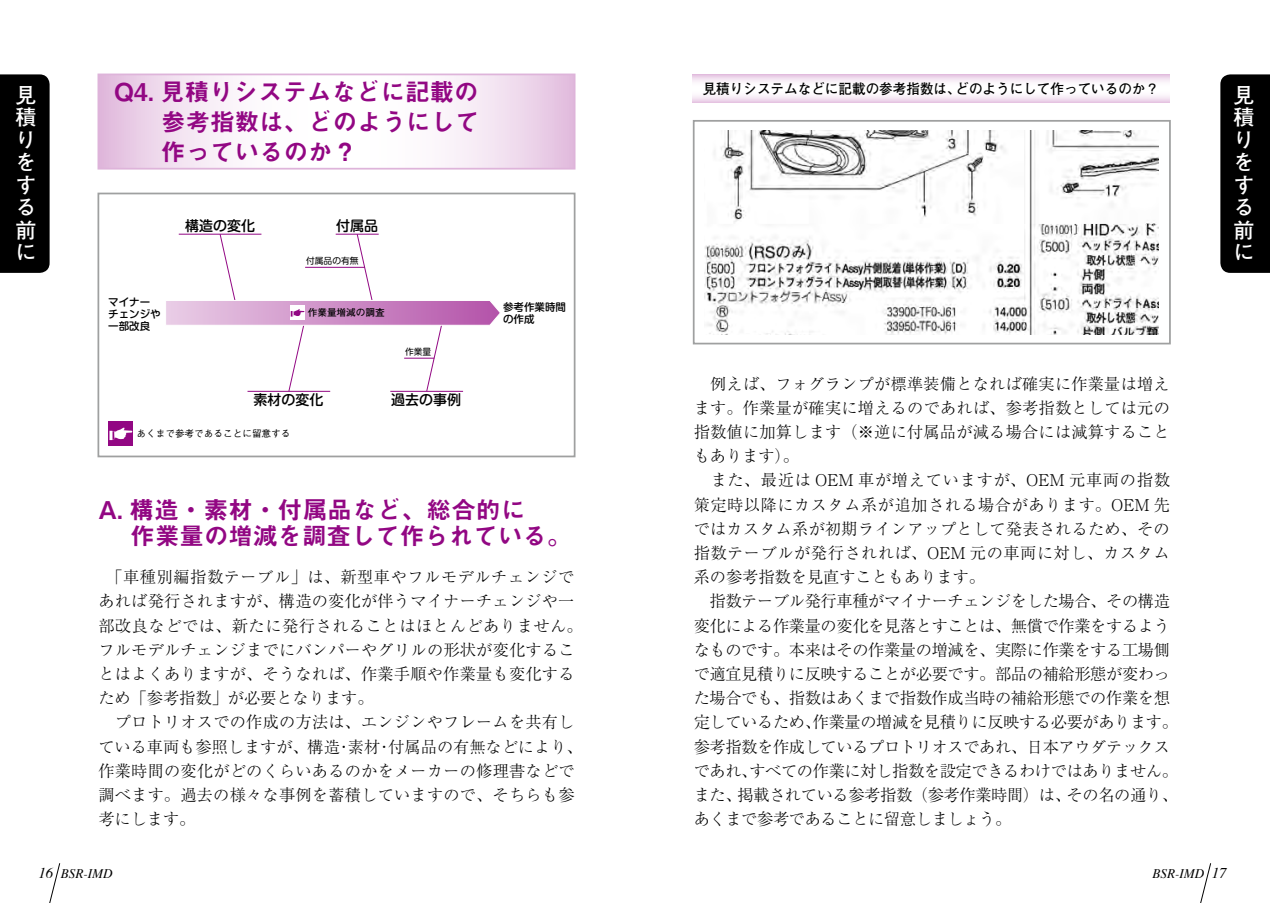
<style>
.page{position:relative;width:1270px;height:903px;background:#fff}
.page>*{position:absolute;margin:0;border:0;box-sizing:border-box;transform-origin:0 0}
.t1{font:24.5px/29.8px "Midashi Go Pro MB31";color:#920783;text-align:right}
.t2{font:700 21px/22.6px "Futo Go B101 Pro";color:#fff}
.t3{font:300 16.1px/24.2px "Ryumin Pro";letter-spacing:-.02em;color:#000}
.t4{font:300 16.1px/24.2px "Ryumin Pro";letter-spacing:.015em;color:#000}
.t5{font:700 14px "Futo Go B101 Pro";color:#000}
.t6{font:500 14px "Shin M Go Pro";color:#000}
.t7{font:italic 13.12px "Times";color:#000}
.t8{font:500 10.5px/12.2px "Shin M Go Pro";color:#000}
.t9{font:500 9.62px "Gothic BBB Pro";color:#000}
.t10{font:700 9.62px "Futo Go B101 Pro";color:#000}
.t11{font:8.75px "Shin M Go Pro";color:#000}
.s1{font-size:14.88px}
</style>
<div class="page">
<svg style="left:49px;top:863px;width:11px;height:40px"></svg>
<div style="left:0;top:74px;width:50px;height:199px;background:#000"></div>
<svg style="left:1200px;top:863px;width:11px;height:40px"></svg>
<div style="left:1220px;top:74px;width:50px;height:199px;background:#000"></div>
<svg style="left:101px;top:77px;width:471px;height:90px"></svg>
<div style="left:98px;top:74px;width:477px;height:96px;border:2px solid #deb4da"></div>
<div style="left:108px;top:421px;width:25px;height:25px;background:#920783"></div>
<svg style="left:109px;top:428px;width:24px;height:12px"></svg>
<svg style="left:166px;top:233px;width:334px;height:159px"></svg>
<div style="left:98px;top:193px;width:477px;height:264px;border:2px solid #9fa0a0"></div>
<svg style="left:693px;top:74px;width:476px;height:28px"></svg>
<img style="left:704px;top:130px;width:455px;height:205px">
<div style="left:693px;top:120px;width:478px;height:224px;border:2px solid #9fa0a0"></div>
<h2 class="t2" style="left:16px;top:81px;width:22px">見積りをする前に</h2>
<h1 class="t1" style="left:161px;top:74px;width:320px;text-align:justify;text-indent:-47px">Q4. 見積りシステムなどに記載の参考指数は、どのようにして作っているのか？</h1>
<p class="t6" style="left:185px;top:214px;width:72px">構造の変化</p>
<p class="t6" style="left:336px;top:214px;width:43px">付属品</p>
<p class="t11" style="left:306px;top:254px;width:54px">付属品の有無</p>
<p class="t8" style="left:108px;top:295px;width:54px">マイナーチェンジや一部改良</p>
<p class="t8" style="left:503px;top:299px;width:64px">参考作業時間の作成</p>
<p class="t10" style="left:308px;top:305px;width:78px">作業量増減の調査</p>
<p class="t6" style="left:253px;top:388px;width:71px">素材の変化</p>
<p class="t9" style="left:137px;top:426px;width:156px">あくまで参考であることに留意する</p>
<p class="t11" style="left:405px;top:345px;width:28px">作業量</p>
<p class="t6" style="left:391px;top:388px;width:72px">過去の事例</p>
<h1 class="t1" style="left:98px;top:493px;width:478px;line-height:26.1px">A. 構造・素材・付属品など、総合的に　　作業量の増減を調査して作られている。</h1>
<p class="t4" style="left:98px;top:564px;width:486px">　「車種別編指数テーブル」は、新型車やフルモデルチェンジであれば発行されますが、構造の変化が伴うマイナーチェンジや一部改良などでは、新たに発行されることはほとんどありません。フルモデルチェンジまでにバンパーやグリルの形状が変化することはよくありますが、そうなれば、作業手順や作業量も変化するため「参考指数」が必要となります。<br>　プロトリオスでの作成の方法は、エンジンやフレームを共有している車両も参照しますが、構造・素材・付属品の有無などにより、作業時間の変化がどのくらいあるのかをメーカーの修理書などで調べます。過去の様々な事例を蓄積していますので、そちらも参考にします。</p>
<p class="t7" style="left:38px;top:862px;width:76px"><span class="s1">16</span> BSR-IMD</p>
<p class="t5" style="left:703px;top:77px;width:458px">見積りシステムなどに記載の参考指数は、どのようにして作っているのか？</p>
<p class="t3" style="left:694px;top:370px;width:486px">　例えば、フォグランプが標準装備となれば確実に作業量は増えます。作業量が確実に増えるのであれば、参考指数としては元の指数値に加算します（※逆に付属品が減る場合には減算することもあります）。<br>　また、最近は OEM 車が増えていますが、OEM 元車両の指数策定時以降にカスタム系が追加される場合があります。OEM 先ではカスタム系が初期ラインアップとして発表されるため、その指数テーブルが発行されれば、OEM 元の車両に対し、カスタム系の参考指数を見直すこともあります。<br>　指数テーブル発行車種がマイナーチェンジをした場合、その構造変化による作業量の変化を見落とすことは、無償で作業をするようなものです。本来はその作業量の増減を、実際に作業をする工場側で適宜見積りに反映することが必要です。部品の補給形態が変わった場合でも、指数はあくまで指数作成当時の補給形態での作業を想定しているため、作業量の増減を見積りに反映する必要があります。参考指数を作成しているプロトリオスであれ、日本アウダテックスであれ、すべての作業に対し指数を設定できるわけではありません。また、掲載されている参考指数（参考作業時間）は、その名の通り、あくまで参考であることに留意しましょう。</p>
<h2 class="t2" style="left:1233px;top:81px;width:22px">見積りをする前に</h2>
<p class="t7" style="left:1152px;top:862px;width:76px">BSR-IMD <span class="s1">17</span></p>
</div>
